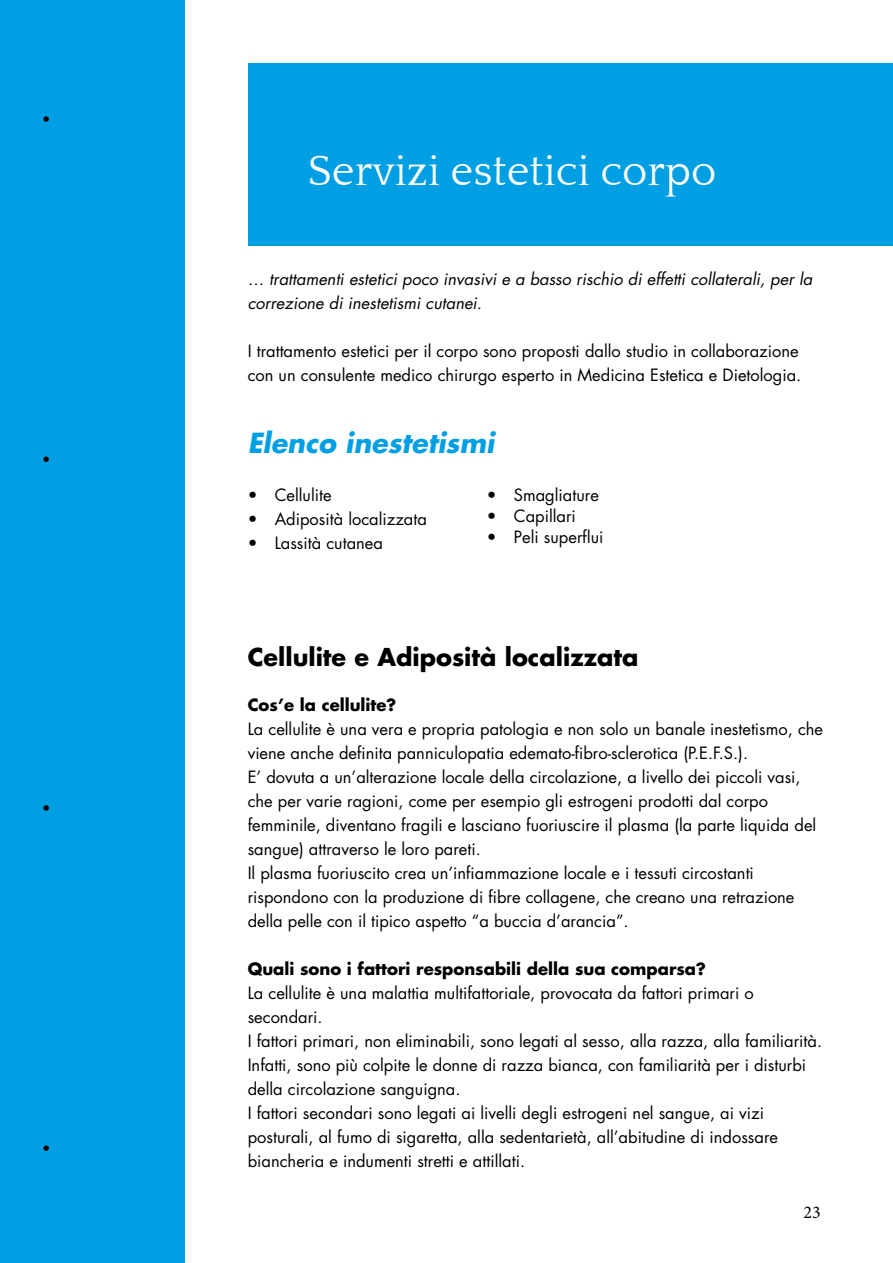
<style>
.page{position:relative;width:893px;height:1263px;background:#fff}
.page>*{position:absolute;margin:0;border:0;box-sizing:border-box;transform-origin:0 0}
.t1{font:43.5px "Quattrocento";color:#fff}
.t2{font:italic 700 27px "Futura";color:#009fe3}
.t3{font:700 24px "Futura";color:#000}
.t4{font:18px "Minion Pro";color:#000}
.t5{font:16.5px/24px "Futura";color:#000}
.t6{font:italic 16.5px/24px "Futura";color:#000}
.t7{font:700 16.5px "Futura";color:#000}
</style>
<div class="page">
<div style="left:0;top:0;width:185px;height:1263px;background:#009fe3"></div>
<div style="left:43px;top:116px;width:7px;height:7px;background:#000;border-radius:50%"></div>
<div style="left:42px;top:115px;width:8px;height:8px;border:2px solid #009fe3;border-radius:50%"></div>
<div style="left:43px;top:804px;width:7px;height:7px;background:#000;border-radius:50%"></div>
<div style="left:42px;top:804px;width:8px;height:8px;border:2px solid #009fe3;border-radius:50%"></div>
<div style="left:43px;top:456px;width:7px;height:7px;background:#000;border-radius:50%"></div>
<div style="left:42px;top:455px;width:8px;height:8px;border:2px solid #009fe3;border-radius:50%"></div>
<div style="left:43px;top:1145px;width:7px;height:7px;background:#000;border-radius:50%"></div>
<div style="left:42px;top:1144px;width:8px;height:8px;border:2px solid #009fe3;border-radius:50%"></div>
<div style="left:249px;top:63px;width:644px;height:183px;background:#009fe3"></div>
<h1 class="t1" style="left:308px;top:148px;width:410px">Servizi estetici corpo</h1>
<p class="t6" style="left:248px;top:267px;width:566px">… trattamenti estetici poco invasivi e a basso rischio di effetti collaterali, per la correzione di inestetismi cutanei.</p>
<p class="t5" style="left:248px;top:339px;width:555px">I trattamento estetici per il corpo sono proposti dallo studio in collaborazione con un consulente medico chirurgo esperto in Medicina Estetica e Dietologia.</p>
<h2 class="t2" style="left:248px;top:425px;width:248px">Elenco inestetismi</h2>
<p class="t5" style="left:248px;top:483px;width:85px">• Cellulite</p>
<p class="t5" style="left:248px;top:507px;width:181px">• Adiposità localizzata</p>
<p class="t5" style="left:248px;top:531px;width:137px">• Lassità cutanea</p>
<p class="t5" style="left:487px;top:483px;width:114px">• Smagliature</p>
<p class="t5" style="left:487px;top:504px;width:91px">• Capillari</p>
<p class="t5" style="left:487px;top:525px;width:118px">• Peli superflui</p>
<h3 class="t3" style="left:248px;top:641px;width:392px">Cellulite e Adiposità localizzata</h3>
<p class="t7" style="left:248px;top:694px;width:150px">Cos’e la cellulite?</p>
<p class="t5" style="left:248px;top:717px;width:577px">La cellulite è una vera e propria patologia e non solo un banale inestetismo, che viene anche definita panniculopatia edemato-fibro-sclerotica (P.E.F.S.).<br>E’ dovuta a un’alterazione locale della circolazione, a livello dei piccoli vasi, che per varie ragioni, come per esempio gli estrogeni prodotti dal corpo femminile, diventano fragili e lasciano fuoriuscire il plasma (la parte liquida del sangue) attraverso le loro pareti.<br>Il plasma fuoriuscito crea un’infiammazione locale e i tessuti circostanti rispondono con la produzione di fibre collagene, che creano una retrazione della pelle con il tipico aspetto “a buccia d’arancia”.</p>
<p class="t7" style="left:248px;top:958px;width:460px">Quali sono i fattori responsabili della sua comparsa?</p>
<p class="t5" style="left:248px;top:981px;width:576px">La cellulite è una malattia multifattoriale, provocata da fattori primari o secondari.<br>I fattori primari, non eliminabili, sono legati al sesso, alla razza, alla familiarità.<br>Infatti, sono più colpite le donne di razza bianca, con familiarità per i disturbi della circolazione sanguigna.<br>I fattori secondari sono legati ai livelli degli estrogeni nel sangue, ai vizi posturali, al fumo di sigaretta, alla sedentarietà, all’abitudine di indossare biancheria e indumenti stretti e attillati.</p>
<p class="t4" style="left:803px;top:1200px;width:19px">23</p>
</div>
